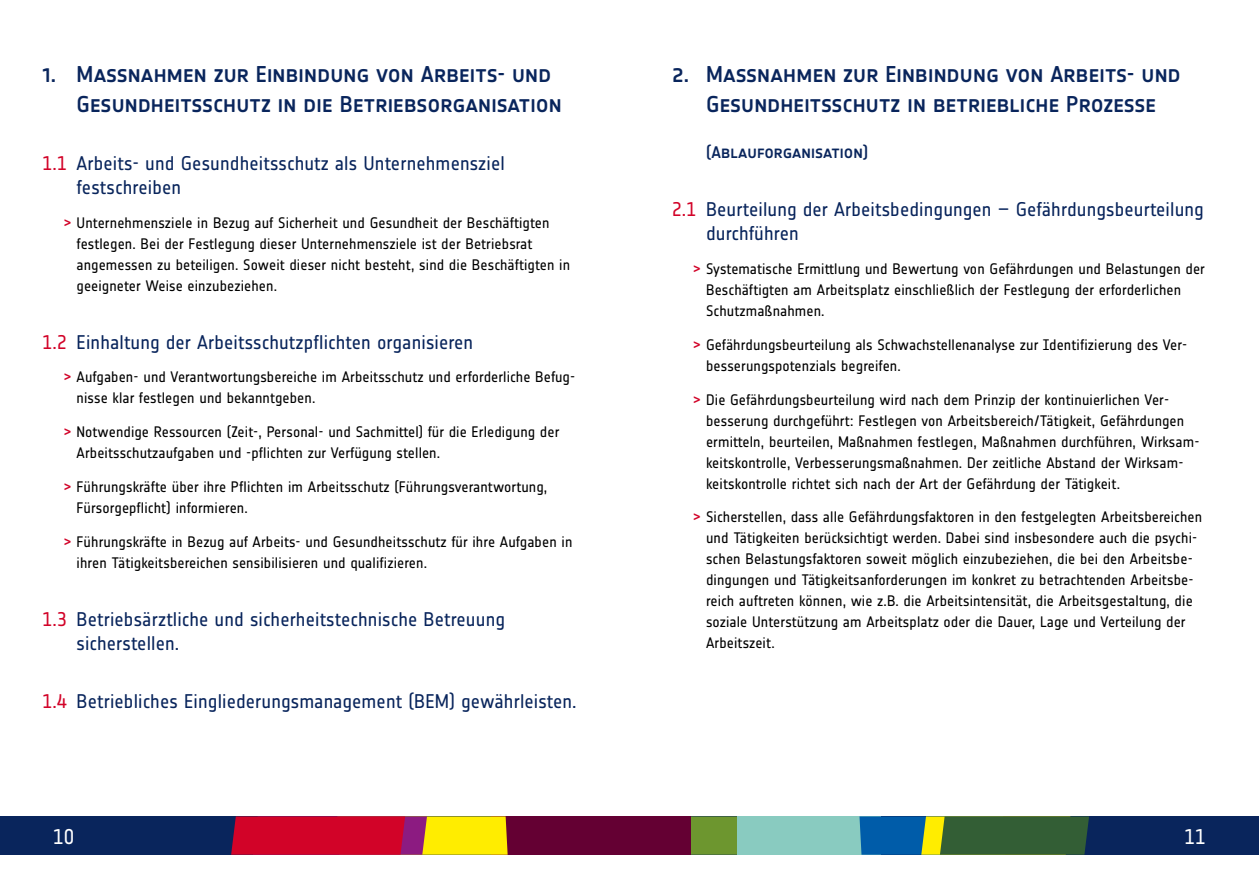
<style>
.page{position:relative;width:1259px;height:893px;background:#fff}
.page>*{position:absolute;margin:0;border:0;box-sizing:border-box;transform-origin:0 0}
.t1{font:22.5px/30px "Notes Soft Medium Caps";letter-spacing:.005em;color:#09255c;text-align:center}
.t2{font:21px "Notes Soft Regular Tf";color:#fff}
.t3{font:19.5px/24px "Notes Soft Regular Tf";letter-spacing:.005em;color:#09255c}
.t4{font:16.5px "Notes Soft Medium Caps";color:#09255c}
.t5{font:15px/21px "Notes Soft";letter-spacing:.005em;color:#000}
.s1{color:#d20328}
.s2{font-weight:500;color:#d20328}
</style>
<div class="page">
<div style="left:0;top:816px;width:1259px;height:39px;background:#09255c"></div>
<div style="left:491px;top:816px;width:200px;height:39px;background:#640033"></div>
<svg style="left:231px;top:816px;width:276px;height:39px;background:#d54a24"></svg>
<svg style="left:691px;top:816px;width:398px;height:39px;background:#558c6f"></svg>
<h1 class="t1" style="left:77px;top:59px;width:486px;text-align:left;text-indent:-34px">1. Massnahmen zur Einbindung von Arbeits- und<br>Gesundheitsschutz in die Betriebsorganisation</h1>
<h3 class="t3" style="left:77px;top:151px;width:430px;text-indent:-34px"><span class="s1">1.1</span> Arbeits- und Gesundheitsschutz als Unternehmensziel festschreiben</h3>
<p class="t5" style="left:77px;top:212px;width:495px;text-indent:-13px"><span class="s2">&gt;</span> Unternehmensziele in Bezug auf Sicherheit und Gesundheit der Beschäftigten festlegen. Bei der Festlegung dieser Unternehmensziele ist der Betriebsrat angemessen zu beteiligen. Soweit dieser nicht besteht, sind die Beschäftigten in geeigneter Weise einzubeziehen.</p>
<h3 class="t3" style="left:43px;top:330px;width:432px"><span class="s1">1.2</span> Einhaltung der Arbeitsschutzpflichten organisieren</h3>
<p class="t5" style="left:77px;top:367px;width:500px;text-indent:-13px"><span class="s2">&gt;</span> Aufgaben- und Verantwortungsbereiche im Arbeitsschutz und erforderliche Befug&shy;nisse klar festlegen und bekanntgeben.</p>
<p class="t5" style="left:77px;top:421px;width:484px;text-indent:-13px"><span class="s2">&gt;</span> Notwendige Ressourcen (Zeit-, Personal- und Sachmittel) für die Erledigung der<br>Arbeitsschutzaufgaben und -pflichten zur Verfügung stellen.</p>
<p class="t5" style="left:77px;top:476px;width:472px;text-indent:-13px"><span class="s2">&gt;</span> Führungskräfte über ihre Pflichten im Arbeitsschutz (Führungsverantwortung,<br>Fürsorgepflicht) informieren.</p>
<p class="t5" style="left:77px;top:531px;width:497px;text-indent:-13px"><span class="s2">&gt;</span> Führungskräfte in Bezug auf Arbeits- und Gesundheitsschutz für ihre Aufgaben in ihren Tätigkeitsbereichen sensibilisieren und qualifizieren.</p>
<h3 class="t3" style="left:77px;top:607px;width:430px;text-indent:-34px"><span class="s1">1.3</span> Betriebsärztliche und sicherheitstechnische Betreuung sicherstellen.</h3>
<h3 class="t3" style="left:43px;top:689px;width:535px"><span class="s1">1.4</span> Betriebliches Eingliederungsmanagement (BEM) gewährleisten.</h3>
<h1 class="t1" style="left:672px;top:59px;width:510px">2. Massnahmen zur Einbindung von Arbeits- und<br>Gesundheitsschutz in betriebliche Prozesse</h1>
<p class="t4" style="left:706px;top:143px;width:163px">(Ablauforganisation)</p>
<h3 class="t3" style="left:706px;top:197px;width:499px;text-indent:-34px"><span class="s1">2.1</span> Beurteilung der Arbeitsbedingungen – Gefährdungsbeurteilung durchführen</h3>
<p class="t5" style="left:706px;top:258px;width:500px;text-indent:-13px"><span class="s2">&gt;</span> Systematische Ermittlung und Bewertung von Gefährdungen und Belastungen der<br>Beschäftigten am Arbeitsplatz einschließlich der Festlegung der erforderlichen<br>Schutzmaßnahmen.</p>
<p class="t5" style="left:706px;top:334px;width:483px;text-indent:-13px"><span class="s2">&gt;</span> Gefährdungsbeurteilung als Schwachstellenanalyse zur Identifizierung des Ver&shy;besserungspotenzials begreifen.</p>
<p class="t5" style="left:706px;top:389px;width:495px;text-indent:-13px"><span class="s2">&gt;</span> Die Gefährdungsbeurteilung wird nach dem Prinzip der kontinuierlichen Ver&shy;besserung durchgeführt: Festlegen von Arbeitsbereich/Tätigkeit, Gefährdungen ermitteln, beurteilen, Maßnahmen festlegen, Maßnahmen durchführen, Wirksam&shy;keitskontrolle, Verbesserungsmaßnahmen. Der zeitliche Abstand der Wirksam&shy;keitskontrolle richtet sich nach der Art der Gefährdung der Tätigkeit.</p>
<p class="t5" style="left:706px;top:507px;width:497px;text-indent:-13px"><span class="s2">&gt;</span> Sicherstellen, dass alle Gefährdungsfaktoren in den festgelegten Arbeitsbereichen und Tätigkeiten berücksichtigt werden. Dabei sind insbesondere auch die psychi&shy;schen Belastungsfaktoren soweit möglich einzubeziehen, die bei den Arbeitsbe&shy;dingungen und Tätigkeitsanforderungen im konkret zu betrachtenden Arbeitsbe&shy;reich auftreten können, wie z.B. die Arbeitsintensität, die Arbeitsgestaltung, die soziale Unterstützung am Arbeitsplatz oder die Dauer, Lage und Verteilung der Arbeitszeit.</p>
<h2 class="t2" style="left:53px;top:825px;width:23px">10</h2>
<h2 class="t2" style="left:1184px;top:825px;width:23px">11</h2>
</div>
